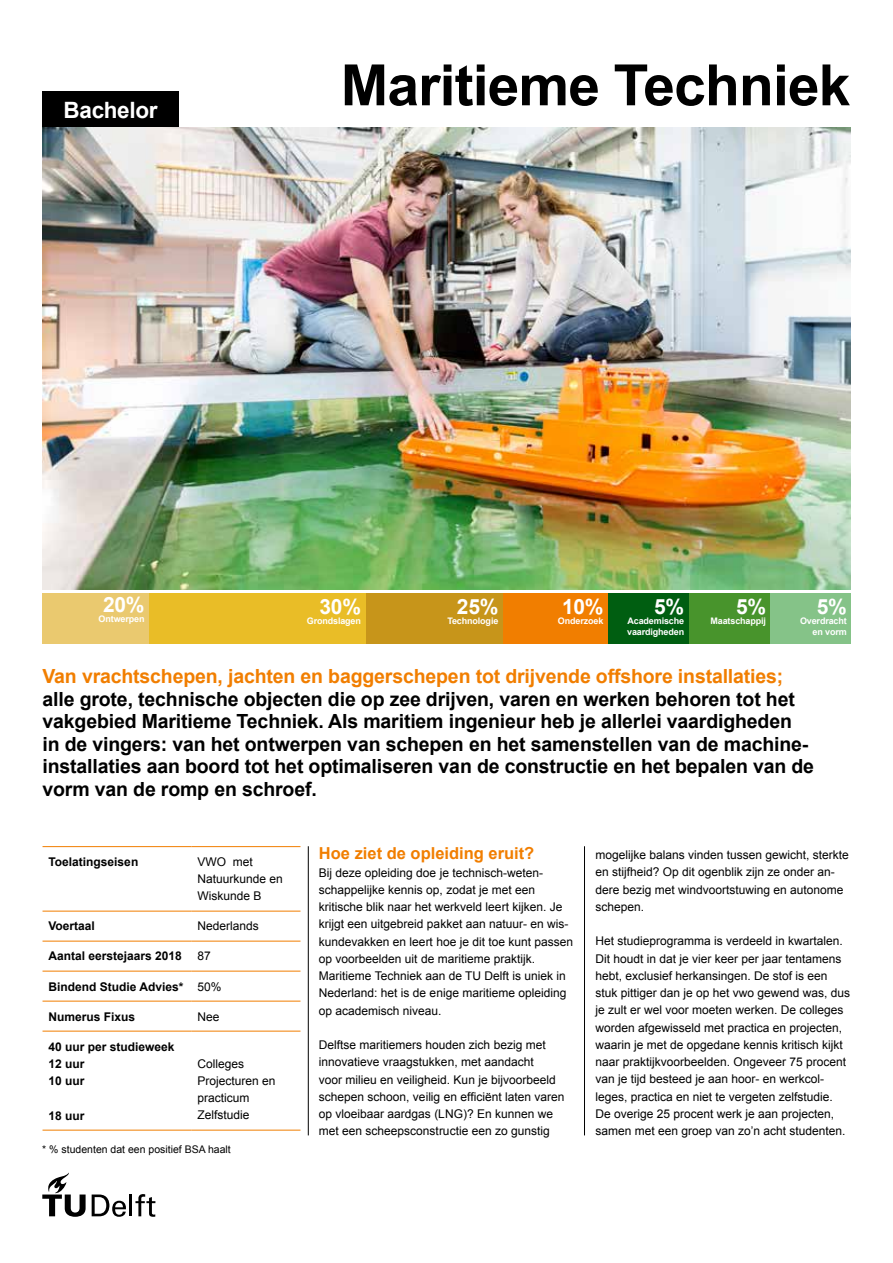
<style>
.page{position:relative;width:893px;height:1263px;background:#fff}
.page>*{position:absolute;margin:0;border:0;box-sizing:border-box;transform-origin:0 0}
.t1{font:700 57px "Arial";letter-spacing:-.015em;color:#000}
.t2{font:700 22.5px "Arial";letter-spacing:-.015em;color:#fff}
.t3{font:700 21px "Arial";letter-spacing:-.015em;color:#fff}
.t4{font:700 19.5px/22.5px "Arial";letter-spacing:-.01em;color:#000}
.t5{font:700 19.5px "Arial";letter-spacing:-.01em;color:#f17e00}
.t6{font:700 16.5px "Arial";color:#f17e00}
.t7{font:12px/17.2px "Arial";color:#000}
.t8{font:700 12px/17.2px "Arial";color:#000}
.t9{font:10.5px "Arial";color:#000}
.t10{font:700 9px/10.5px "Arial";letter-spacing:-.015em;color:#fff;text-align:right}
.s1{font-weight:400}
</style>
<div class="page">
<hr style="left:129px;top:1194px;width:3px;height:22px;background:#000">
<svg style="left:42px;top:1173px;width:44px;height:44px"></svg>
<svg style="left:135px;top:1194px;width:20px;height:23px"></svg>
<svg style="left:92px;top:1194px;width:34px;height:23px"></svg>
<hr style="left:308px;top:846px;width:1px;height:289px;background:#000">
<hr style="left:584px;top:846px;width:1px;height:289px;background:#000">
<div style="left:43px;top:91px;width:136px;height:37px;background:#000"></div>
<hr style="left:43px;top:846px;width:148px;height:1px;background:#f17e00">
<hr style="left:191px;top:846px;width:109px;height:1px;background:#f17e00">
<hr style="left:43px;top:911px;width:148px;height:1px;background:#f17e00">
<hr style="left:191px;top:911px;width:109px;height:1px;background:#f17e00">
<hr style="left:43px;top:941px;width:148px;height:1px;background:#f17e00">
<hr style="left:191px;top:941px;width:109px;height:1px;background:#f17e00">
<hr style="left:43px;top:971px;width:148px;height:1px;background:#f17e00">
<hr style="left:191px;top:971px;width:109px;height:1px;background:#f17e00">
<hr style="left:43px;top:1001px;width:148px;height:1px;background:#f17e00">
<hr style="left:191px;top:1001px;width:109px;height:1px;background:#f17e00">
<hr style="left:43px;top:1031px;width:148px;height:1px;background:#f17e00">
<hr style="left:191px;top:1031px;width:109px;height:1px;background:#f17e00">
<hr style="left:43px;top:1130px;width:148px;height:1px;background:#f17e00">
<hr style="left:191px;top:1130px;width:109px;height:1px;background:#f17e00">
<div style="left:770px;top:593px;width:80px;height:51px;background:#85c388"></div>
<div style="left:689px;top:593px;width:81px;height:51px;background:#48942c"></div>
<div style="left:503px;top:593px;width:105px;height:51px;background:#f17e00"></div>
<div style="left:366px;top:593px;width:137px;height:51px;background:#c7951a"></div>
<div style="left:149px;top:593px;width:217px;height:51px;background:#e9bd27"></div>
<div style="left:608px;top:593px;width:81px;height:51px;background:#005e11"></div>
<img style="left:43px;top:128px;width:807px;height:462px">
<div style="left:43px;top:593px;width:106px;height:51px;background:#eac96f"></div>
<h2 class="t2" style="left:64px;top:95px;width:95px">Bachelor</h2>
<h1 class="t1" style="left:341px;top:47px;width:511px">Maritieme Techniek</h1>
<h3 class="t3" style="left:103px;top:590px;width:43px">20%</h3>
<p class="t10" style="left:99px;top:614px;width:47px">Ontwerpen</p>
<h3 class="t3" style="left:320px;top:592px;width:43px">30%</h3>
<p class="t10" style="left:307px;top:616px;width:56px">Grondslagen</p>
<h3 class="t3" style="left:457px;top:592px;width:43px">25%</h3>
<p class="t10" style="left:447px;top:616px;width:52px">Technologie</p>
<h3 class="t3" style="left:562px;top:592px;width:43px">10%</h3>
<p class="t10" style="left:558px;top:616px;width:47px">Onderzoek</p>
<h3 class="t3" style="left:654px;top:592px;width:32px">5%</h3>
<p class="t10" style="left:627px;top:616px;width:59px;text-align:left">Academische vaardigheden</p>
<h3 class="t3" style="left:736px;top:592px;width:32px">5%</h3>
<p class="t10" style="left:710px;top:616px;width:57px">Maatschappij</p>
<h3 class="t3" style="left:817px;top:592px;width:32px">5%</h3>
<p class="t10" style="left:800px;top:616px;width:48px">Overdracht en vorm</p>
<h3 class="t5" style="left:43px;top:663px;width:742px">Van vrachtschepen, jachten en baggerschepen tot drijvende offshore installaties;</h3>
<p class="t4" style="left:43px;top:688px;width:773px">alle grote, technische objecten die op zee drijven, varen en werken behoren tot het vakgebied Maritieme Techniek. Als maritiem ingenieur heb je allerlei vaardigheden<br>in de vingers: van het ontwerpen van schepen en het samenstellen van de machine&shy;installaties aan boord tot het optimaliseren van de constructie en het bepalen van de vorm van de romp en schroef.</p>
<p class="t8" style="left:49px;top:853px;width:91px">Toelatingseisen</p>
<p class="t7" style="left:197px;top:853px;width:87px">VWO met<br>Natuurkunde en<br>Wiskunde B</p>
<p class="t8" style="left:49px;top:918px;width:48px">Voertaal</p>
<p class="t7" style="left:197px;top:918px;width:63px">Nederlands</p>
<p class="t8" style="left:49px;top:948px;width:135px">Aantal eerstejaars 2018</p>
<p class="t7" style="left:197px;top:948px;width:15px">87</p>
<p class="t8" style="left:49px;top:978px;width:174px">Bindend Studie Advies* <span class="s1">50%</span></p>
<p class="t8" style="left:49px;top:1008px;width:88px">Numerus Fixus</p>
<p class="t7" style="left:197px;top:1008px;width:24px">Nee</p>
<p class="t8" style="left:49px;top:1038px;width:128px">40 uur per studieweek<br>12 uur<br>10 uur</p>
<p class="t8" style="left:49px;top:1107px;width:38px">18 uur</p>
<p class="t7" style="left:197px;top:1055px;width:80px">Colleges<br>Projecturen en practicum<br>Zelfstudie</p>
<p class="t9" style="left:42px;top:1142px;width:190px">* % studenten dat een positief BSA haalt</p>
<h3 class="t6" style="left:319px;top:842px;width:217px">Hoe ziet de opleiding eruit?</h3>
<p class="t7" style="left:319px;top:864px;width:256px">Bij deze opleiding doe je technisch-weten&shy;schappelijke kennis op, zodat je met een kritische blik naar het werkveld leert kijken. Je krijgt een uitgebreid pakket aan natuur- en wis&shy;kundevakken en leert hoe je dit toe kunt passen op voorbeelden uit de maritieme praktijk.<br>Maritieme Techniek aan de TU Delft is uniek in Nederland: het is de enige maritieme opleiding op academisch niveau.</p>
<p class="t7" style="left:319px;top:1036px;width:247px">Delftse maritiemers houden zich bezig met innovatieve vraagstukken, met aandacht<br>voor milieu en veiligheid. Kun je bijvoorbeeld schepen schoon, veilig en efficiënt laten varen op vloeibaar aardgas (LNG)? En kunnen we met een scheepsconstructie een zo gunstig</p>
<p class="t7" style="left:595px;top:846px;width:255px">mogelijke balans vinden tussen gewicht, sterkte en stijfheid? Op dit ogenblik zijn ze onder an&shy;dere bezig met windvoortstuwing en autonome schepen.</p>
<p class="t7" style="left:595px;top:933px;width:256px">Het studieprogramma is verdeeld in kwartalen.<br>Dit houdt in dat je vier keer per jaar tentamens hebt, exclusief herkansingen. De stof is een stuk pittiger dan je op het vwo gewend was, dus je zult er wel voor moeten werken. De colleges worden afgewisseld met practica en projecten, waarin je met de opgedane kennis kritisch kijkt naar praktijkvoorbeelden. Ongeveer 75 procent van je tijd besteed je aan hoor- en werkcol&shy;leges, practica en niet te vergeten zelfstudie.<br>De overige 25 procent werk je aan projecten, samen met een groep van zo’n acht studenten.</p>
</div>
